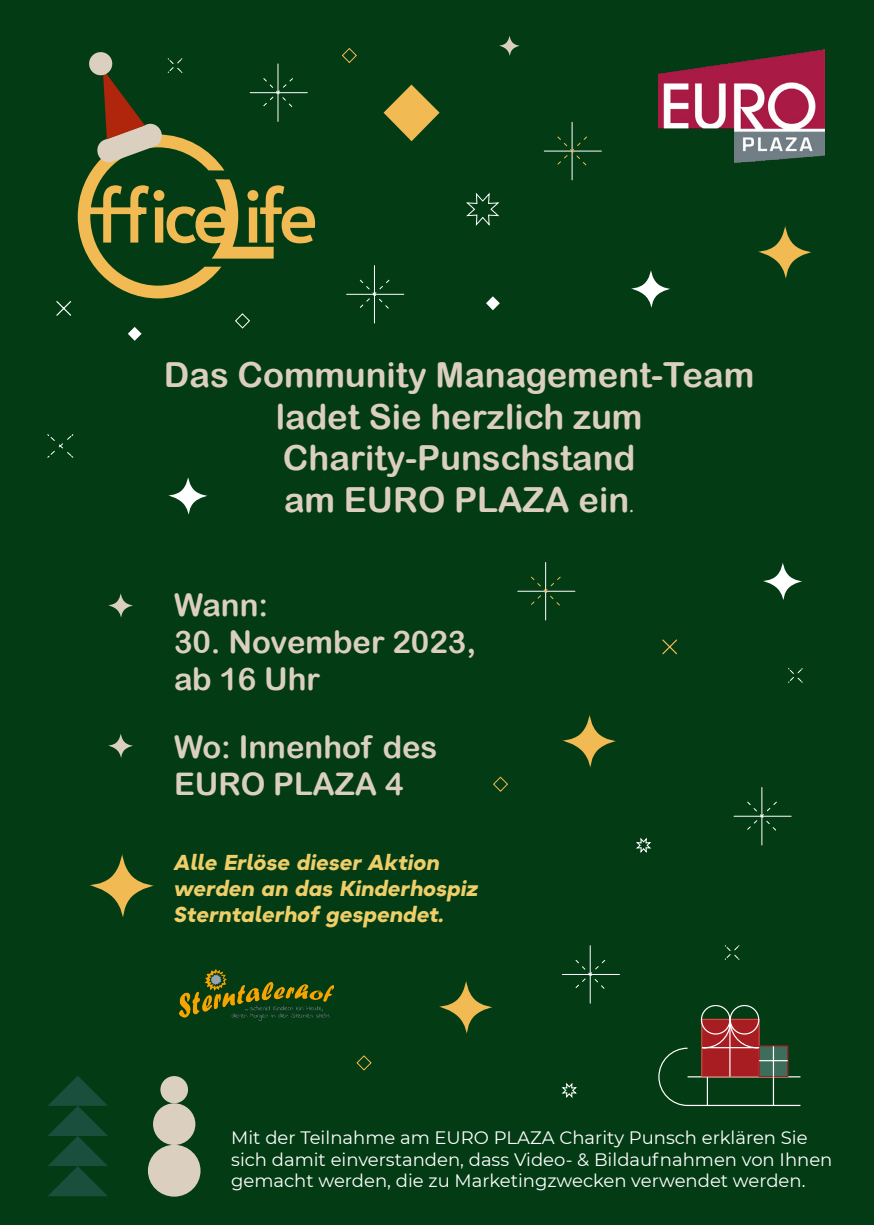
<style>
.page{position:relative;width:874px;height:1225px;background:#fff}
.page>*{position:absolute;margin:0;border:0;box-sizing:border-box;transform-origin:0 0}
.t1{font:34.6px/41.4px "Arial Rounded MT Bold";color:#dbcfbf;text-align:center}
.t2{font:31.2px/37.4px "Arial Rounded MT Bold";color:#dbcfbf}
.t3{font:italic 900 21.6px "Okta Neue";color:#eece68}
.t4{font:18px "Montserrat";color:#fff}
.s1{font-family:"Minion Pro";font-size:21.6px}
</style>
<div class="page">
<div style="left:0;top:0;width:873px;height:1225px;background:#033b14"></div>
<svg style="left:658px;top:1005px;width:143px;height:102px"></svg>
<svg style="left:48px;top:1076px;width:60px;height:120px"></svg>
<div style="left:160px;top:1076px;width:28px;height:27px;background:#dbcfbf;border-radius:50%"></div>
<div style="left:153px;top:1103px;width:42px;height:42px;background:#dbcfbf;border-radius:50%"></div>
<div style="left:148px;top:1144px;width:52px;height:52px;background:#dbcfbf;border-radius:50%"></div>
<img style="left:658px;top:49px;width:165px;height:114px">
<svg style="left:108px;top:593px;width:25px;height:25px"></svg>
<svg style="left:108px;top:734px;width:25px;height:24px"></svg>
<svg style="left:89px;top:854px;width:65px;height:64px"></svg>
<img style="left:180px;top:969px;width:153px;height:51px">
<svg style="left:56px;top:301px;width:16px;height:15px"></svg>
<hr style="left:571px;top:122px;width:1px;height:58px;background:#fff">
<hr style="left:544px;top:151px;width:57px;height:1px;background:#fff">
<svg style="left:557px;top:136px;width:30px;height:30px"></svg>
<svg style="left:383px;top:85px;width:56px;height:56px"></svg>
<svg style="left:235px;top:313px;width:15px;height:16px"></svg>
<svg style="left:128px;top:327px;width:13px;height:14px"></svg>
<svg style="left:758px;top:226px;width:53px;height:53px"></svg>
<svg style="left:631px;top:270px;width:39px;height:38px"></svg>
<svg style="left:486px;top:296px;width:13px;height:14px"></svg>
<svg style="left:466px;top:192px;width:33px;height:34px"></svg>
<svg style="left:78px;top:52px;width:237px;height:246px"></svg>
<svg style="left:341px;top:48px;width:16px;height:15px"></svg>
<svg style="left:499px;top:36px;width:20px;height:20px"></svg>
<hr style="left:374px;top:265px;width:1px;height:58px;background:#fff">
<hr style="left:346px;top:294px;width:57px;height:1px;background:#fff">
<svg style="left:359px;top:279px;width:30px;height:30px"></svg>
<svg style="left:662px;top:639px;width:16px;height:16px"></svg>
<svg style="left:493px;top:776px;width:15px;height:16px"></svg>
<svg style="left:636px;top:837px;width:15px;height:16px"></svg>
<hr style="left:545px;top:562px;width:1px;height:58px;background:#fff">
<hr style="left:517px;top:591px;width:57px;height:1px;background:#fff">
<svg style="left:530px;top:576px;width:30px;height:30px"></svg>
<svg style="left:562px;top:714px;width:54px;height:54px"></svg>
<svg style="left:788px;top:668px;width:14px;height:14px"></svg>
<hr style="left:761px;top:787px;width:1px;height:58px;background:#fff">
<hr style="left:733px;top:816px;width:57px;height:1px;background:#fff">
<svg style="left:746px;top:801px;width:30px;height:30px"></svg>
<svg style="left:724px;top:945px;width:15px;height:14px"></svg>
<svg style="left:763px;top:562px;width:39px;height:38px"></svg>
<svg style="left:356px;top:1055px;width:15px;height:15px"></svg>
<svg style="left:561px;top:1082px;width:16px;height:16px"></svg>
<svg style="left:439px;top:981px;width:53px;height:53px"></svg>
<hr style="left:589px;top:945px;width:1px;height:58px;background:#fff">
<hr style="left:562px;top:974px;width:57px;height:1px;background:#fff">
<svg style="left:575px;top:959px;width:30px;height:30px"></svg>
<svg style="left:168px;top:477px;width:40px;height:38px"></svg>
<svg style="left:47px;top:434px;width:27px;height:24px"></svg>
<p class="t1" style="left:164px;top:354px;width:591px">Das Community Management-Team ladet Sie herzlich zum</p>
<p class="t1" style="left:283px;top:437px;width:354px">Charity-Punschstand</p>
<p class="t1" style="left:284px;top:478px;width:351px">am EURO PLAZA ein<span class="s1">.</span></p>
<p class="t2" style="left:174px;top:585px;width:96px">Wann:</p>
<p class="t2" style="left:174px;top:623px;width:303px">30. November 2023, ab 16 Uhr</p>
<p class="t2" style="left:174px;top:727px;width:265px">Wo: Innenhof des<br>EURO PLAZA 4</p>
<p class="t3" style="left:174px;top:845px;width:267px">Alle Erlöse dieser Aktion</p>
<p class="t3" style="left:174px;top:871px;width:305px">werden an das Kinderhospiz</p>
<p class="t3" style="left:174px;top:896px;width:271px">Sterntalerhof gespendet.</p>
<p class="t4" style="left:231px;top:1125px;width:577px">Mit der Teilnahme am EURO PLAZA Charity Punsch erklären Sie</p>
<p class="t4" style="left:231px;top:1146px;width:602px">sich damit einverstanden, dass Video- &amp; Bildaufnahmen von Ihnen</p>
<p class="t4" style="left:231px;top:1168px;width:575px">gemacht werden, die zu Marketingzwecken verwendet werden.</p>
</div>
